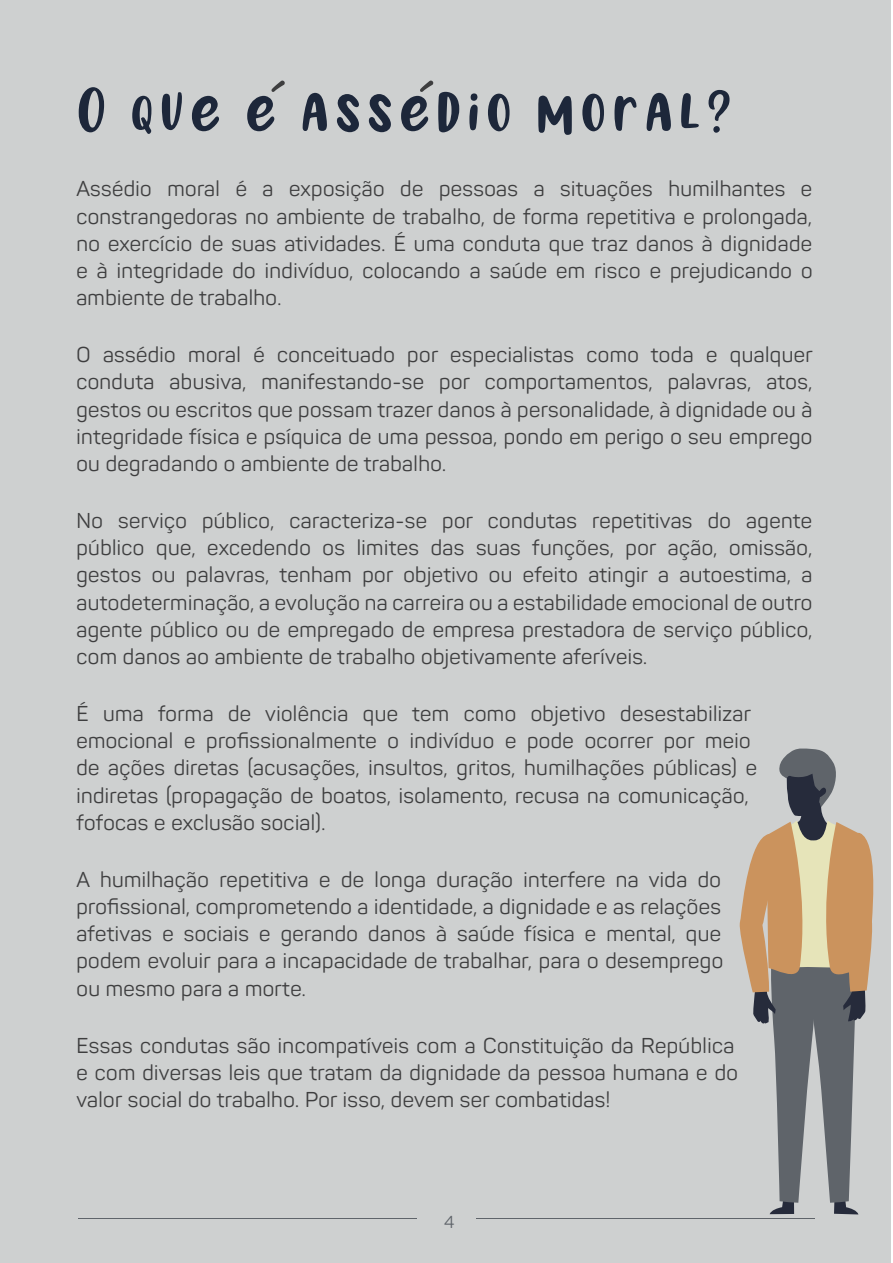
<style>
.page{position:relative;width:893px;height:1263px;background:#fff}
.page>*{position:absolute;margin:0;border:0;box-sizing:border-box;transform-origin:0 0}
.t1{font:86.1px "Summer Loving";letter-spacing:.06em;color:#1d273a}
.t2{font:21.15px/27.2px "Panton";letter-spacing:.02em;color:#3e3e3f;text-align:justify}
.t3{font:16.95px "Panton";color:#5f646a}
</style>
<div class="page">
<div style="left:0;top:0;width:890px;height:1263px;background:#ced0d0"></div>
<hr style="left:78px;top:1218px;width:339px;height:1px;background:#5f646a">
<hr style="left:476px;top:1218px;width:339px;height:1px;background:#5f646a">
<svg style="left:739px;top:748px;width:135px;height:466px"></svg>
<svg style="left:271px;top:80px;width:14px;height:12px"></svg>
<svg style="left:420px;top:80px;width:13px;height:12px"></svg>
<h1 class="t1" style="left:76px;top:52px;width:657px">O que e assedio moral?</h1>
<p class="t2" style="left:76px;top:175px;width:738px">Assédio moral é a exposição de pessoas a situações humilhantes e constrangedoras no ambiente de trabalho, de forma repetitiva e prolongada, no exercício de suas atividades. É uma conduta que traz danos à dignidade e à integridade do indivíduo, colocando a saúde em risco e prejudicando o</p>
<p class="t2" style="left:76px;top:284px;width:207px">ambiente de trabalho.</p>
<p class="t2" style="left:76px;top:341px;width:738px">O assédio moral é conceituado por especialistas como toda e qualquer conduta abusiva, manifestando-se por comportamentos, palavras, atos, gestos ou escritos que possam trazer danos à personalidade, à dignidade ou à integridade física e psíquica de uma pessoa, pondo em perigo o seu emprego ou degradando o ambiente de trabalho.</p>
<p class="t2" style="left:76px;top:507px;width:737px">No serviço público, caracteriza-se por condutas repetitivas do agente público que, excedendo os limites das suas funções, por ação, omissão, gestos ou palavras, tenham por objetivo ou efeito atingir a autoestima, a autodeterminação, a evolução na carreira ou a estabilidade emocional de outro agente público ou de empregado de empresa prestadora de serviço público, com danos ao ambiente de trabalho objetivamente aferíveis.</p>
<p class="t2" style="left:76px;top:700px;width:682px;text-align:left">É uma forma de violência que tem como objetivo desestabilizar emocional e profissionalmente o indivíduo e pode ocorrer por meio de ações diretas (acusações, insultos, gritos, humilhações públicas) e indiretas (propagação de boatos, isolamento, recusa na comunicação, fofocas e exclusão social).</p>
<p class="t2" style="left:76px;top:866px;width:648px">A humilhação repetitiva e de longa duração interfere na vida do profissional, comprometendo a identidade, a dignidade e as relações afetivas e sociais e gerando danos à saúde física e mental, que podem evoluir para a incapacidade de trabalhar, para o desemprego ou mesmo para a morte.</p>
<p class="t2" style="left:76px;top:1032px;width:663px;text-align:left">Essas condutas são incompatíveis com a Constituição da República e com diversas leis que tratam da dignidade da pessoa humana e do valor social do trabalho. Por isso, devem ser combatidas!</p>
<p class="t3" style="left:444px;top:1211px;width:12px">4</p>
</div>
